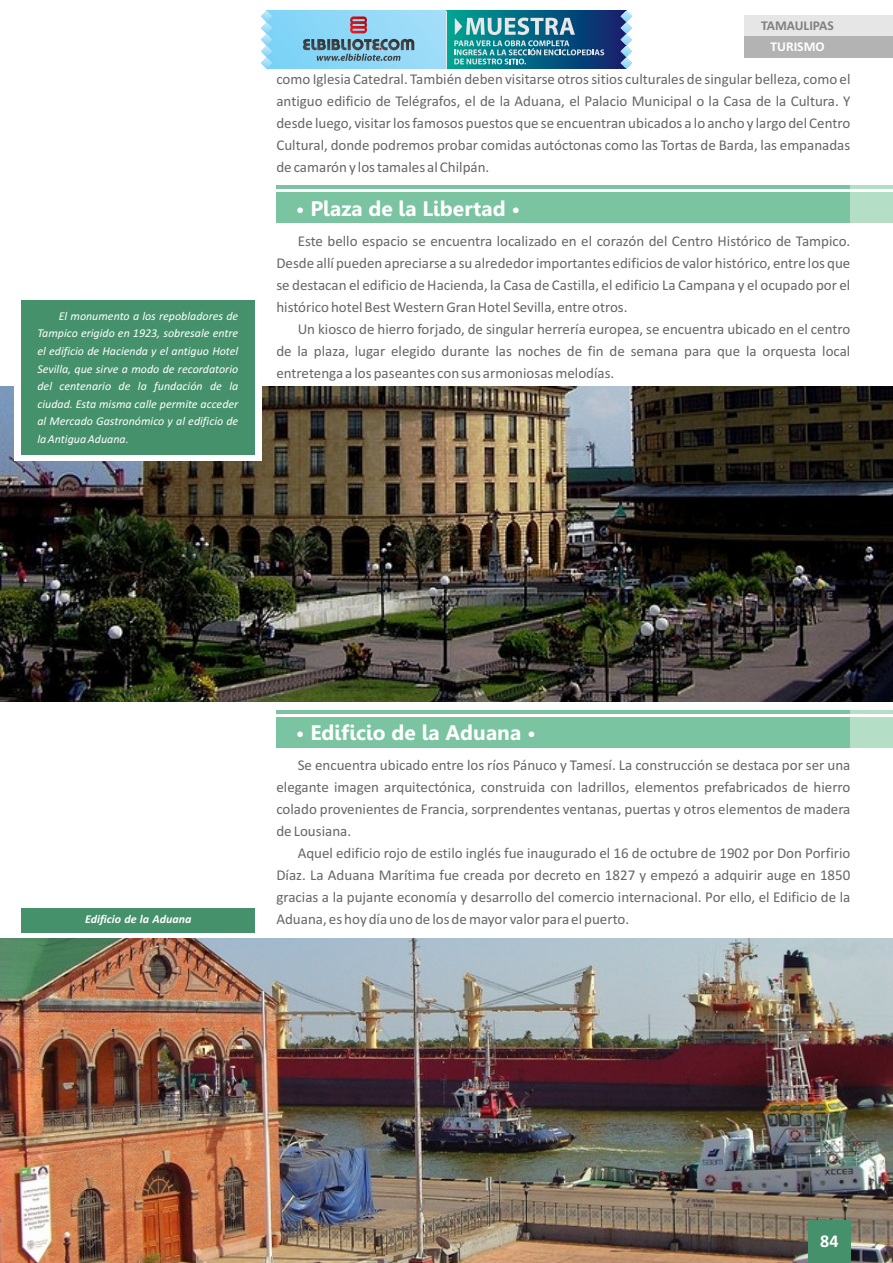
<style>
.page{position:relative;width:893px;height:1263px;background:#fff}
.page>*{position:absolute;margin:0;border:0;box-sizing:border-box;transform-origin:0 0}
.t1{font:700 21px "Gisha";color:#fff}
.t2{font:700 18px "Calibri";color:#fff}
.t3{font:15px/21.9px "Calibri";color:#666;text-align:justify}
.t4{font:700 13.5px "Calibri";color:#808080}
.t5{font:700 13.5px "Calibri";color:#fff}
.t6{font:italic 12px/17.5px "Calibri";color:#fff;text-align:justify}
.t7{font:italic 700 12px "Calibri";color:#fff}
</style>
<div class="page">
<img style="left:0;top:939px;width:893px;height:324px">
<div style="left:744px;top:15px;width:149px;height:21px;background:#e6e6e6"></div>
<div style="left:744px;top:36px;width:149px;height:22px;background:#b3b3b3"></div>
<div style="left:808px;top:1220px;width:42px;height:43px;background:#45916b"></div>
<div style="left:276px;top:193px;width:574px;height:30px;background:#7ac4a1"></div>
<hr style="left:276px;top:185px;width:574px;height:4px;background:#7ac4a1">
<div style="left:850px;top:193px;width:43px;height:30px;background:#b5dec7"></div>
<hr style="left:850px;top:185px;width:43px;height:4px;background:#b5dec7">
<img style="left:0;top:387px;width:893px;height:315px">
<div style="left:276px;top:717px;width:574px;height:31px;background:#7ac4a1"></div>
<hr style="left:276px;top:710px;width:574px;height:3px;background:#7ac4a1">
<div style="left:850px;top:717px;width:43px;height:31px;background:#b5dec7"></div>
<svg style="left:850px;top:710px;width:43px;height:3px"></svg>
<div style="left:15px;top:294px;width:247px;height:167px;background:#fff"></div>
<div style="left:21px;top:300px;width:234px;height:155px;background:#45916b"></div>
<div style="left:21px;top:908px;width:234px;height:24px;background:#45916b"></div>
<svg style="left:272px;top:10px;width:174px;height:59px;background:#8fd8f7"></svg>
<svg style="left:308px;top:428px;width:64px;height:28px;background:#4f4532"></svg>
<div style="left:372px;top:428px;width:8px;height:28px;background:#796a50"></div>
<svg style="left:384px;top:428px;width:36px;height:28px"></svg>
<svg style="left:423px;top:428px;width:8px;height:28px"></svg>
<img style="left:434px;top:428px;width:157px;height:28px">
<svg style="left:446px;top:10px;width:175px;height:59px;background:#095c7f"></svg>
<svg style="left:261px;top:10px;width:11px;height:59px"></svg>
<svg style="left:621px;top:10px;width:11px;height:59px"></svg>
<svg style="left:350px;top:16px;width:17px;height:17px"></svg>
<svg style="left:302px;top:39px;width:112px;height:22px;background:#6d98ac"></svg>
<svg style="left:454px;top:18px;width:150px;height:46px;background:#42889e"></svg>
<hr style="left:446px;top:11px;width:1px;height:58px;background:#e6e7e9">
<p class="t6" style="left:37px;top:308px;width:202px;text-indent:21px">El monumento a los repobladores de Tampico erigido en 1923, sobresale entre el edificio de Hacienda y el antiguo Hotel Sevilla, que sirve a modo de recordatorio del centenario de la fundación de la ciudad. Esta misma calle permite acceder al Mercado Gastronómico y al edificio de la Antigua Aduana.</p>
<p class="t4" style="left:761px;top:20px;width:74px">TAMAULIPAS</p>
<p class="t5" style="left:771px;top:41px;width:56px">TURISMO</p>
<p class="t3" style="left:276px;top:69px;width:575px">como Iglesia Catedral. También deben visitarse otros sitios culturales de singular belleza, como el antiguo edificio de Telégrafos, el de la Aduana, el Palacio Municipal o la Casa de la Cultura. Y desde luego, visitar los famosos puestos que se encuentran ubicados a lo ancho y largo del Centro Cultural, donde podremos probar comidas autóctonas como las Tortas de Barda, las empanadas de camarón y los tamales al Chilpán.</p>
<h1 class="t1" style="left:296px;top:200px;width:226px">• Plaza de la Libertad •</h1>
<p class="t3" style="left:276px;top:231px;width:575px;text-indent:21px">Este bello espacio se encuentra localizado en el corazón del Centro Histórico de Tampico.<br>Desde allí pueden apreciarse a su alrededor importantes edificios de valor histórico, entre los que se destacan el edificio de Hacienda, la Casa de Castilla, el edificio La Campana y el ocupado por el histórico hotel Best Western Gran Hotel Sevilla, entre otros.</p>
<p class="t3" style="left:276px;top:319px;width:575px;text-indent:21px">Un kiosco de hierro forjado, de singular herrería europea, se encuentra ubicado en el centro de la plaza, lugar elegido durante las noches de fin de semana para que la orquesta local entretenga a los paseantes con sus armoniosas melodías.</p>
<p class="t7" style="left:85px;top:914px;width:108px">Edificio de la Aduana</p>
<h1 class="t1" style="left:296px;top:724px;width:242px">• Edificio de la Aduana •</h1>
<p class="t3" style="left:276px;top:756px;width:575px;text-indent:21px">Se encuentra ubicado entre los ríos Pánuco y Tamesí. La construcción se destaca por ser una elegante imagen arquitectónica, construida con ladrillos, elementos prefabricados de hierro colado provenientes de Francia, sorprendentes ventanas, puertas y otros elementos de madera de Lousiana.</p>
<p class="t3" style="left:276px;top:843px;width:576px;text-indent:21px">Aquel edificio rojo de estilo inglés fue inaugurado el 16 de octubre de 1902 por Don Porfirio Díaz. La Aduana Marítima fue creada por decreto en 1827 y empezó a adquirir auge en 1850 gracias a la pujante economía y desarrollo del comercio internacional. Por ello, el Edificio de la Aduana, es hoy día uno de los de mayor valor para el puerto.</p>
<p class="t2" style="left:820px;top:1234px;width:20px">84</p>
</div>
